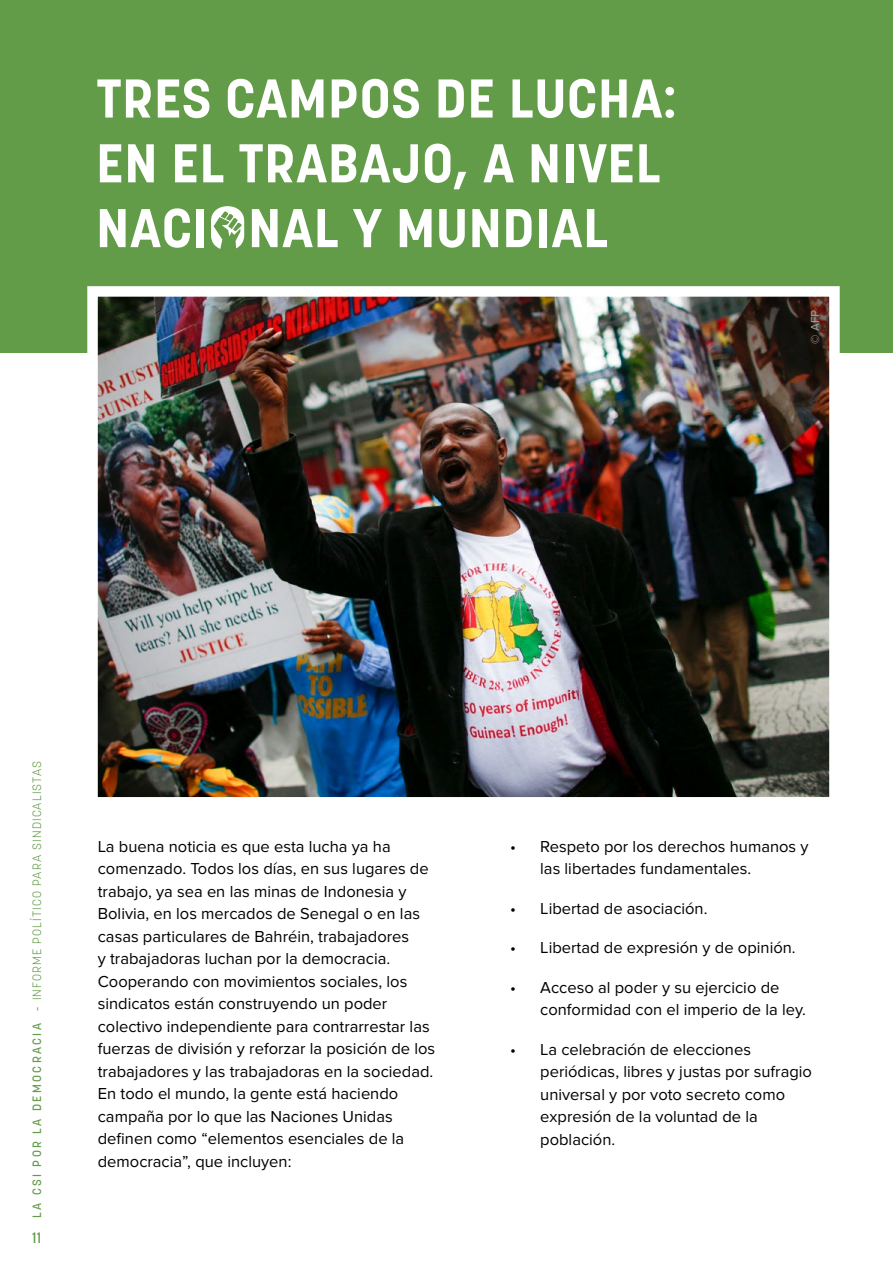
<style>
.page{position:relative;width:893px;height:1263px;background:#fff}
.page>*{position:absolute;margin:0;border:0;box-sizing:border-box;transform-origin:0 0}
.t1{font:700 54px/64.8px "Korolev";letter-spacing:.02em;color:#fff}
.t2{font:16.5px/22.5px "Proxima Nova";color:#000}
.t3{font:500 15px "Korolev";color:#639c49}
.t4{font:300 12px "Korolev";letter-spacing:.1em;color:#639c49}
.t5{font:12px "Proxima Nova";color:#9fa1a4}
.s1{font-weight:500}
</style>
<div class="page">
<div style="left:0;top:0;width:893px;height:353px;background:#639c49"></div>
<svg style="left:211px;top:207px;width:33px;height:41px"></svg>
<img style="left:87px;top:286px;width:753px;height:512px">
<h1 class="t1" style="left:96px;top:66px;width:582px">TRES CAMPOS DE LUCHA:<br>EN EL TRABAJO, A NIVEL<br>NACI NAL Y MUNDIAL</h1>
<p class="t5" style="left:808px;top:343px;width:35px;rotate:-90deg">© AFP</p>
<p class="t4" style="left:29px;top:1218px;width:458px;rotate:-90deg"><span class="s1">LA CSI POR LA DEMOCRACIA -</span> INFORME POLÍTICO PARA SINDICALISTAS</p>
<p class="t3" style="left:32px;top:1228px;width:10px">11</p>
<p class="t2" style="left:98px;top:835px;width:339px">La buena noticia es que esta lucha ya ha comenzado. Todos los días, en sus lugares de trabajo, ya sea en las minas de Indonesia y Bolivia, en los mercados de Senegal o en las casas particulares de Bahréin, trabajadores<br>y trabajadoras luchan por la democracia.<br>Cooperando con movimientos sociales, los sindicatos están construyendo un poder colectivo independiente para contrarrestar las fuerzas de división y reforzar la posición de los trabajadores y las trabajadoras en la sociedad.<br>En todo el mundo, la gente está haciendo campaña por lo que las Naciones Unidas definen como “elementos esenciales de la democracia”, que incluyen:</p>
<p class="t2" style="left:540px;top:835px;width:270px;text-indent:-30px">• Respeto por los derechos humanos y las libertades fundamentales.</p>
<p class="t2" style="left:510px;top:897px;width:199px">• Libertad de asociación.</p>
<p class="t2" style="left:510px;top:937px;width:287px">• Libertad de expresión y de opinión.</p>
<p class="t2" style="left:540px;top:976px;width:267px;text-indent:-30px">• Acceso al poder y su ejercicio de conformidad con el imperio de la ley.</p>
<p class="t2" style="left:540px;top:1038px;width:273px;text-indent:-30px">• La celebración de elecciones periódicas, libres y justas por sufragio universal y por voto secreto como expresión de la voluntad de la población.</p>
</div>
